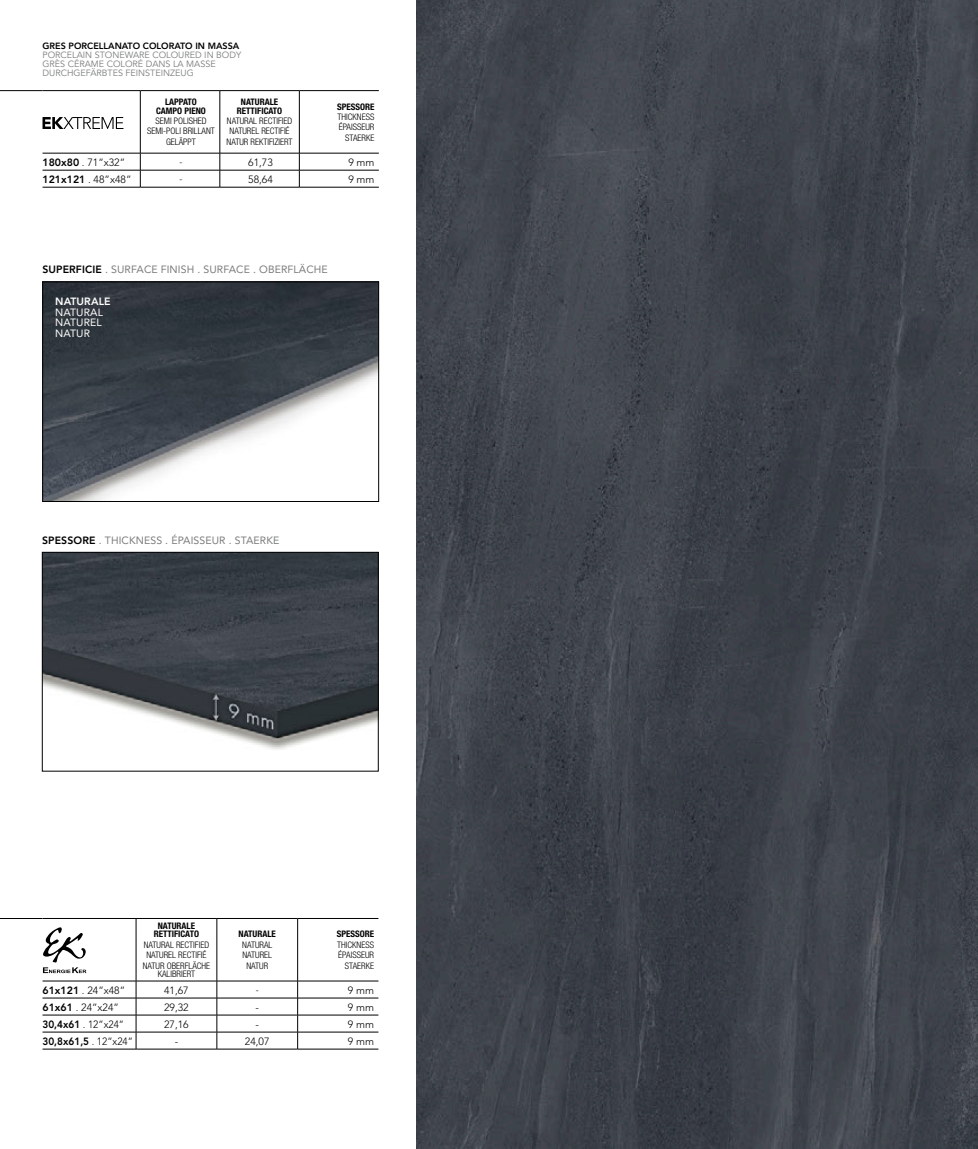
<style>
.page{position:relative;width:978px;height:1149px;background:#fff}
.page>*{position:absolute;margin:0;border:0;box-sizing:border-box;transform-origin:0 0}
.t1{font:300 10.5px "Avenir LT Std";color:#000}
.t2{font:10.5px "Avenir LT Std";letter-spacing:.01em;color:#7a7c7c}
.t3{font:10.5px/10.5px "Avenir LT Std";letter-spacing:.01em;color:#fff;text-align:justify}
.t4{font:800 10.5px "Avenir LT Std";color:#000;scale:.95 1}
.t5{font:300 10.5px "Avenir LT Std";color:#000;scale:.95 1}
.t6{font:800 10.5px "Avenir LT Std";letter-spacing:.01em;color:#fff}
.t7{font:300 condensed 9px/10.4px "Helvetica Neue LT Std";color:#000;text-align:center}
.t8{font:9px/9px "Avenir LT Std";color:#7a7c7c}
.t9{font:700 condensed 9px/8.2px "Helvetica Neue LT Std";color:#000;text-align:center}
.t10{font:800 9px "Avenir LT Std";color:#000}
.t11{font:300 9px "Avenir LT Std";color:#000}
.s1{font-weight:800}
.s2{font-weight:800;color:#000}
.s3{font-weight:300}
</style>
<div class="page">
<img style="left:417px;top:0;width:561px;height:1148px">
<hr style="left:0;top:90px;width:43px;height:1px;background:#000">
<hr style="left:0;top:917px;width:42px;height:1px;background:#000">
<img style="left:45px;top:284px;width:332px;height:215px">
<div style="left:43px;top:282px;width:336px;height:219px;border:1px solid #000"></div>
<img style="left:44px;top:554px;width:332px;height:196px">
<div style="left:42px;top:552px;width:336px;height:219px;border:1px solid #000"></div>
<hr style="left:43px;top:90px;width:97px;height:1px;background:#000">
<hr style="left:140px;top:90px;width:80px;height:1px;background:#000">
<hr style="left:140px;top:91px;width:1px;height:62px;background:#000">
<hr style="left:220px;top:90px;width:79px;height:1px;background:#000">
<hr style="left:220px;top:91px;width:1px;height:62px;background:#000">
<hr style="left:299px;top:90px;width:80px;height:1px;background:#000">
<hr style="left:299px;top:91px;width:1px;height:62px;background:#000">
<hr style="left:43px;top:153px;width:97px;height:1px;background:#000">
<hr style="left:140px;top:153px;width:80px;height:1px;background:#000">
<hr style="left:220px;top:153px;width:79px;height:1px;background:#000">
<hr style="left:299px;top:153px;width:80px;height:1px;background:#000">
<hr style="left:43px;top:170px;width:97px;height:1px;background:#000">
<hr style="left:140px;top:170px;width:80px;height:1px;background:#000">
<svg style="left:140px;top:153px;width:1px;height:34px"></svg>
<hr style="left:220px;top:170px;width:79px;height:1px;background:#000">
<svg style="left:220px;top:153px;width:1px;height:34px"></svg>
<hr style="left:299px;top:170px;width:80px;height:1px;background:#000">
<svg style="left:299px;top:153px;width:1px;height:34px"></svg>
<hr style="left:43px;top:187px;width:97px;height:1px;background:#000">
<hr style="left:140px;top:187px;width:80px;height:1px;background:#000">
<hr style="left:220px;top:187px;width:79px;height:1px;background:#000">
<hr style="left:299px;top:187px;width:80px;height:1px;background:#000">
<hr style="left:43px;top:917px;width:93px;height:1px;background:#000">
<hr style="left:136px;top:917px;width:81px;height:1px;background:#000">
<hr style="left:136px;top:918px;width:1px;height:62px;background:#000">
<hr style="left:217px;top:917px;width:81px;height:1px;background:#000">
<hr style="left:217px;top:918px;width:1px;height:62px;background:#000">
<hr style="left:298px;top:917px;width:80px;height:1px;background:#000">
<hr style="left:297px;top:918px;width:1px;height:62px;background:#000">
<hr style="left:43px;top:980px;width:93px;height:1px;background:#000">
<hr style="left:136px;top:980px;width:81px;height:1px;background:#000">
<hr style="left:217px;top:980px;width:81px;height:1px;background:#000">
<hr style="left:298px;top:980px;width:80px;height:1px;background:#000">
<hr style="left:43px;top:997px;width:93px;height:1px;background:#000">
<hr style="left:136px;top:997px;width:81px;height:1px;background:#000">
<hr style="left:217px;top:997px;width:81px;height:1px;background:#000">
<hr style="left:298px;top:997px;width:80px;height:1px;background:#000">
<hr style="left:43px;top:1014px;width:93px;height:1px;background:#000">
<hr style="left:136px;top:1014px;width:81px;height:1px;background:#000">
<hr style="left:217px;top:1014px;width:81px;height:1px;background:#000">
<hr style="left:298px;top:1014px;width:80px;height:1px;background:#000">
<hr style="left:43px;top:1031px;width:93px;height:1px;background:#000">
<hr style="left:136px;top:1031px;width:81px;height:1px;background:#000">
<svg style="left:136px;top:980px;width:1px;height:68px"></svg>
<hr style="left:217px;top:1031px;width:81px;height:1px;background:#000">
<svg style="left:217px;top:980px;width:1px;height:68px"></svg>
<hr style="left:298px;top:1031px;width:80px;height:1px;background:#000">
<svg style="left:297px;top:980px;width:1px;height:68px"></svg>
<hr style="left:43px;top:1048px;width:93px;height:1px;background:#000">
<hr style="left:136px;top:1048px;width:81px;height:1px;background:#000">
<hr style="left:217px;top:1048px;width:81px;height:1px;background:#000">
<hr style="left:298px;top:1048px;width:80px;height:1px;background:#000">
<svg style="left:43px;top:927px;width:43px;height:45px"></svg>
<svg style="left:43px;top:117px;width:80px;height:12px"></svg>
<p class="t10" style="left:43px;top:41px;width:198px">GRES PORCELLANATO COLORATO IN MASSA</p>
<p class="t8" style="left:43px;top:51px;width:200px">PORCELAIN STONEWARE COLOURED IN BODY<br>GRÈS CÉRAME COLORÉ DANS LA MASSE<br>DURCHGEFÄRBTES FEINSTEINZEUG</p>
<p class="t9" style="left:156px;top:98px;width:51px">LAPPATO<br>CAMPO PIENO</p>
<p class="t7" style="left:147px;top:116px;width:69px">SEMI POLISHED<br>SEMI-POLI BRILLANT<br>GELÄPPT</p>
<p class="t9" style="left:237px;top:98px;width:47px">NATURALE<br>RETTIFICATO</p>
<p class="t7" style="left:227px;top:116px;width:68px">NATURAL RECTIFIED<br>NATUREL RECTIFIÉ<br>NATUR REKTIFIZIERT</p>
<p class="t9" style="left:337px;top:102px;width:39px">SPESSORE</p>
<p class="t7" style="left:338px;top:111px;width:38px;text-align:right">THICKNESS<br>ÉPAISSEUR<br>STAERKE</p>
<p class="t1" style="left:43px;top:156px;width:84px"><span class="s1">180x80</span> . 71”x32”</p>
<p class="t11" style="left:180px;top:157px;width:4px">-</p>
<p class="t1" style="left:248px;top:156px;width:26px">61,73</p>
<p class="t1" style="left:348px;top:156px;width:28px">9 mm</p>
<p class="t1" style="left:43px;top:173px;width:90px"><span class="s1">121x121</span> . 48”x48”</p>
<p class="t11" style="left:180px;top:174px;width:4px">-</p>
<p class="t1" style="left:248px;top:173px;width:26px">58,64</p>
<p class="t1" style="left:348px;top:173px;width:28px">9 mm</p>
<p class="t2" style="left:42px;top:263px;width:287px"><span class="s2">SUPERFICIE</span> . SURFACE FINISH . SURFACE . OBERFLÄCHE</p>
<p class="t6" style="left:55px;top:295px;width:57px">NATURALE</p>
<p class="t3" style="left:55px;top:307px;width:49px">NATURAL NATUREL NATUR</p>
<p class="t2" style="left:42px;top:533px;width:239px"><span class="s2">SPESSORE</span> . THICKNESS . ÉPAISSEUR . STAERKE</p>
<p class="t9" style="left:154px;top:921px;width:47px">NATURALE<br>RETTIFICATO</p>
<p class="t7" style="left:143px;top:939px;width:69px">NATURAL RECTIFIED<br>NATUREL RECTIFIÉ<br>NATUR OBERFLÄCHE</p>
<p class="t7" style="left:158px;top:968px;width:39px">KALIBRIERT</p>
<p class="t9" style="left:239px;top:929px;width:39px">NATURALE</p>
<p class="t7" style="left:242px;top:939px;width:32px">NATURAL<br>NATUREL<br>NATUR</p>
<p class="t9" style="left:337px;top:929px;width:39px">SPESSORE</p>
<p class="t7" style="left:337px;top:939px;width:38px;text-align:right">THICKNESS<br>ÉPAISSEUR<br>STAERKE</p>
<p class="t1" style="left:43px;top:983px;width:84px"><span class="s1">61x121</span> . 24”x48”</p>
<p class="t1" style="left:164px;top:983px;width:26px">41,67</p>
<p class="t11" style="left:256px;top:984px;width:4px">-</p>
<p class="t1" style="left:348px;top:983px;width:28px">9 mm</p>
<p class="t1" style="left:43px;top:1000px;width:78px"><span class="s1">61x61</span> . 24”x24”</p>
<p class="t1" style="left:164px;top:1000px;width:26px">29,32</p>
<p class="t1" style="left:348px;top:1000px;width:28px">9 mm</p>
<p class="t5" style="left:43px;top:1017px;width:87px"><span class="s1">30,4x61</span> . 12”x24”</p>
<p class="t1" style="left:164px;top:1017px;width:26px">27,16</p>
<p class="t1" style="left:348px;top:1017px;width:28px">9 mm</p>
<p class="t4" style="left:43px;top:1034px;width:97px">30,8x61,5 <span class="s3">. 12”x24”</span></p>
<p class="t1" style="left:245px;top:1034px;width:26px">24,07</p>
<p class="t1" style="left:348px;top:1034px;width:28px">9 mm</p>
</div>
